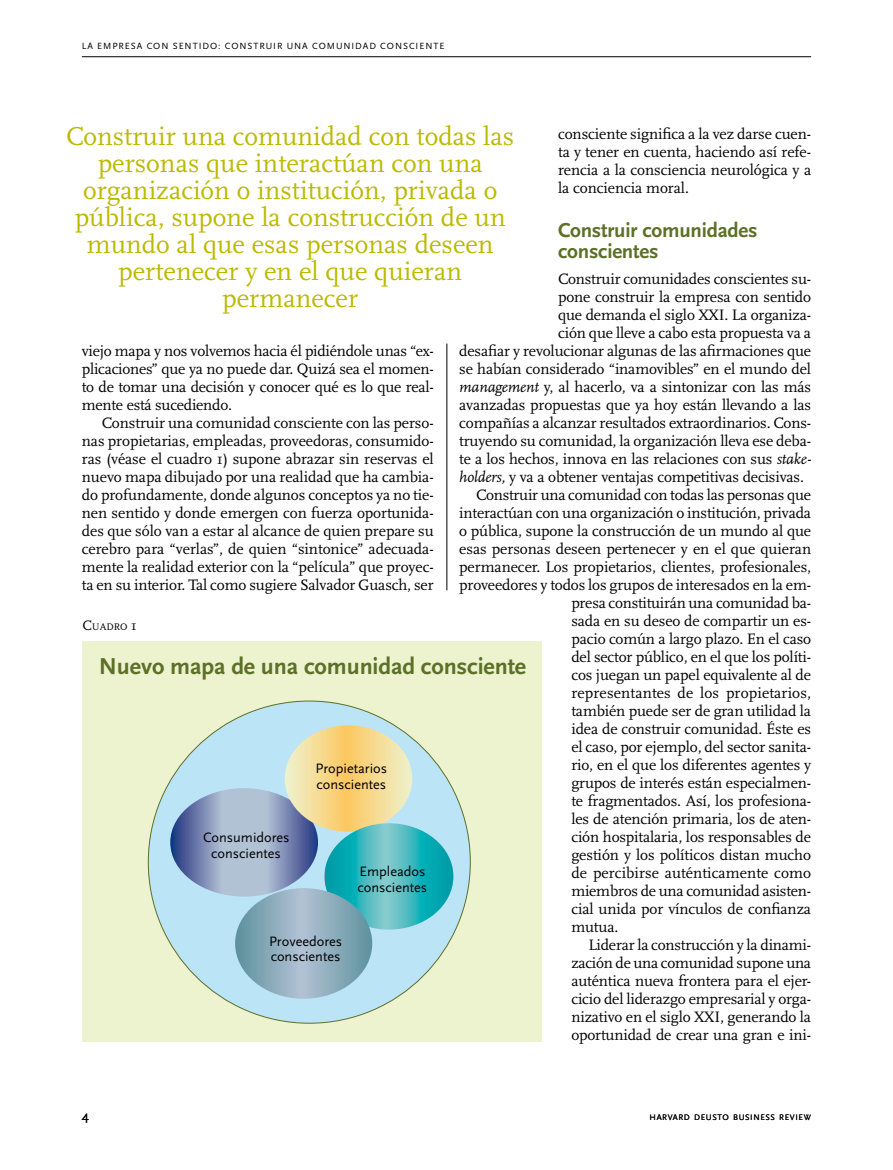
<style>
.page{position:relative;width:893px;height:1170px;background:#fff}
.page>*{position:absolute;margin:0;border:0;box-sizing:border-box;transform-origin:0 0}
.t1{font:27px/27px "Scala";color:#bbba00;text-align:center}
.t2{font:700 24px "Scala Sans";letter-spacing:-.005em;color:#5d7027}
.t3{font:700 21px/21px "Scala Sans";letter-spacing:-.01em;color:#5d7027}
.t4{font:15.75px/18px "Scala";letter-spacing:-.01em;color:#000;text-align:justify}
.t5{font:15.75px "Scala";letter-spacing:.01em;color:#000}
.t6{font:14.25px/15.8px "Scala Sans";color:#000}
.t7{font:13.5px "Scala Sans";color:#000}
.t8{font:10.05px "Scala";color:#000}
.t9{font:9.3px "Scala Sans";letter-spacing:.1em;color:#000}
.t10{font:8.4px "Scala Sans";letter-spacing:.07em;color:#000}
.s1{font-style:italic}
.s2{font-size:14.25px}
</style>
<div class="page">
<hr style="left:82px;top:56px;width:729px;height:1px;background:#000">
<hr style="left:446px;top:343px;width:1px;height:247px;background:#000">
<div style="left:82px;top:641px;width:460px;height:401px;background:#edf2cf"></div>
<div style="left:148px;top:701px;width:322px;height:322px;background:#bce4f7;border-radius:50%"></div>
<svg style="left:170px;top:788px;width:148px;height:108px;background:#8d9cbf"></svg>
<svg style="left:285px;top:725px;width:127px;height:106px;background:#f6d98f"></svg>
<svg style="left:324px;top:823px;width:129px;height:106px;background:#39b6bd"></svg>
<svg style="left:235px;top:888px;width:137px;height:110px;background:#8eadbd"></svg>
<p class="t9" style="left:82px;top:42px;width:364px">LA EMPRESA CON SENTIDO: CONSTRUIR UNA COMUNIDAD CONSCIENTE</p>
<h1 class="t1" style="left:66px;top:124px;width:450px">Construir una comunidad con todas las personas que interactúan con una organización o institución, privada o pública, supone la construcción de un mundo al que esas personas deseen pertenecer y en el que quieran permanecer</h1>
<p class="t4" style="left:558px;top:126px;width:255px">consciente significa a la vez darse cuen&shy;ta y tener en cuenta, haciendo así refe&shy;rencia a la consciencia neurológica y a la conciencia moral.</p>
<h3 class="t3" style="left:558px;top:221px;width:201px">Construir comunidades conscientes</h3>
<p class="t4" style="left:558px;top:270px;width:255px">Construir comunidades conscientes su-</p>
<p class="t4" style="left:558px;top:288px;width:254px">pone construir la empresa con sentido</p>
<p class="t4" style="left:558px;top:306px;width:254px">que demanda el siglo XXI. La organiza-</p>
<p class="t4" style="left:558px;top:324px;width:254px">ción que lleve a cabo esta propuesta va a</p>
<p class="t4" style="left:459px;top:342px;width:353px">desafiar y revolucionar algunas de las afirmaciones que</p>
<p class="t4" style="left:459px;top:360px;width:353px">se habían considerado “inamovibles” en el mundo del</p>
<p class="t4" style="left:459px;top:378px;width:353px"><span class="s1">management</span> y, al hacerlo, va a sintonizar con las más</p>
<p class="t4" style="left:459px;top:396px;width:353px">avanzadas propuestas que ya hoy están llevando a las</p>
<p class="t4" style="left:459px;top:414px;width:353px">compañías a alcanzar resultados extraordinarios. Cons-</p>
<p class="t4" style="left:459px;top:432px;width:353px">truyendo su comunidad, la organización lleva ese deba-</p>
<p class="t4" style="left:459px;top:450px;width:353px">te a los hechos, innova en las relaciones con sus <span class="s1">stake-</span></p>
<p class="t4" style="left:459px;top:468px;width:346px"><span class="s1">holders,</span> y va a obtener ventajas competitivas decisivas.</p>
<p class="t4" style="left:476px;top:486px;width:336px">Construir una comunidad con todas las personas que</p>
<p class="t4" style="left:459px;top:504px;width:353px">interactúan con una organización o institución, privada</p>
<p class="t4" style="left:459px;top:522px;width:353px">o pública, supone la construcción de un mundo al que</p>
<p class="t4" style="left:459px;top:540px;width:353px">esas personas deseen pertenecer y en el que quieran</p>
<p class="t4" style="left:459px;top:558px;width:353px">permanecer. Los propietarios, clientes, profesionales,</p>
<p class="t4" style="left:459px;top:576px;width:353px">proveedores y todos los grupos de interesados en la em-</p>
<p class="t4" style="left:571px;top:594px;width:241px">presa constituirán una comunidad ba-</p>
<p class="t4" style="left:571px;top:612px;width:241px">sada en su deseo de compartir un es-</p>
<p class="t4" style="left:571px;top:630px;width:241px">pacio común a largo plazo. En el caso</p>
<p class="t4" style="left:571px;top:648px;width:241px">del sector público, en el que los políti-</p>
<p class="t4" style="left:571px;top:666px;width:241px">cos juegan un papel equivalente al de</p>
<p class="t5" style="left:571px;top:685px;width:241px">representantes de los propietarios,</p>
<p class="t4" style="left:571px;top:702px;width:241px">también puede ser de gran utilidad la</p>
<p class="t4" style="left:571px;top:720px;width:241px">idea de construir comunidad. Éste es</p>
<p class="t4" style="left:571px;top:738px;width:241px">el caso, por ejemplo, del sector sanita-</p>
<p class="t4" style="left:571px;top:756px;width:241px">rio, en el que los diferentes agentes y</p>
<p class="t4" style="left:571px;top:774px;width:241px">grupos de interés están especialmen-</p>
<p class="t4" style="left:571px;top:792px;width:241px">te fragmentados. Así, los profesiona-</p>
<p class="t4" style="left:571px;top:810px;width:241px">les de atención primaria, los de aten-</p>
<p class="t4" style="left:571px;top:828px;width:241px">ción hospitalaria, los responsables de</p>
<p class="t4" style="left:571px;top:846px;width:241px">gestión y los políticos distan mucho</p>
<p class="t4" style="left:571px;top:864px;width:241px">de percibirse auténticamente como</p>
<p class="t4" style="left:571px;top:882px;width:241px">miembros de una comunidad asisten-</p>
<p class="t4" style="left:571px;top:900px;width:241px">cial unida por vínculos de confianza</p>
<p class="t4" style="left:571px;top:918px;width:48px">mutua.</p>
<p class="t4" style="left:588px;top:936px;width:224px">Liderar la construcción y la dinami-</p>
<p class="t4" style="left:571px;top:954px;width:241px">zación de una comunidad supone una</p>
<p class="t4" style="left:571px;top:972px;width:241px">auténtica nueva frontera para el ejer-</p>
<p class="t4" style="left:571px;top:990px;width:241px">cicio del liderazgo empresarial y orga-</p>
<p class="t4" style="left:571px;top:1008px;width:241px">nizativo en el siglo XXI, generando la</p>
<p class="t4" style="left:571px;top:1026px;width:241px">oportunidad de crear una gran e ini-</p>
<p class="t4" style="left:82px;top:342px;width:353px">viejo mapa y nos volvemos hacia él pidiéndole unas “ex&shy;plicaciones” que ya no puede dar. Quizá sea el momen&shy;to de tomar una decisión y conocer qué es lo que real&shy;mente está sucediendo.</p>
<p class="t4" style="left:82px;top:414px;width:353px;text-indent:20px">Construir una comunidad consciente con las perso&shy;nas propietarias, empleadas, proveedoras, consumido&shy;ras (véase el cuadro 1) supone abrazar sin reservas el nuevo mapa dibujado por una realidad que ha cambia&shy;do profundamente, donde algunos conceptos ya no tie&shy;nen sentido y donde emergen con fuerza oportunida&shy;des que sólo van a estar al alcance de quien prepare su cerebro para “verlas”, de quien “sintonice” adecuada&shy;mente la realidad exterior con la “película” que proyec&shy;ta en su interior. Tal como sugiere Salvador Guasch, ser</p>
<p class="t8" style="left:82px;top:621px;width:56px"><span class="s2">C</span>UADRO <span class="s2">1</span></p>
<h2 class="t2" style="left:99px;top:656px;width:429px">Nuevo mapa de una comunidad consciente</h2>
<p class="t6" style="left:315px;top:761px;width:73px">Propietarios conscientes</p>
<p class="t6" style="left:203px;top:830px;width:88px;text-align:center">Consumidores conscientes</p>
<p class="t6" style="left:358px;top:864px;width:71px">Empleados conscientes</p>
<p class="t6" style="left:269px;top:933px;width:75px">Proveedores conscientes</p>
<p class="t7" style="left:82px;top:1109px;width:9px">4</p>
<p class="t10" style="left:650px;top:1113px;width:163px">HARVARD DEUSTO BUSINESS REVIEW</p>
</div>
